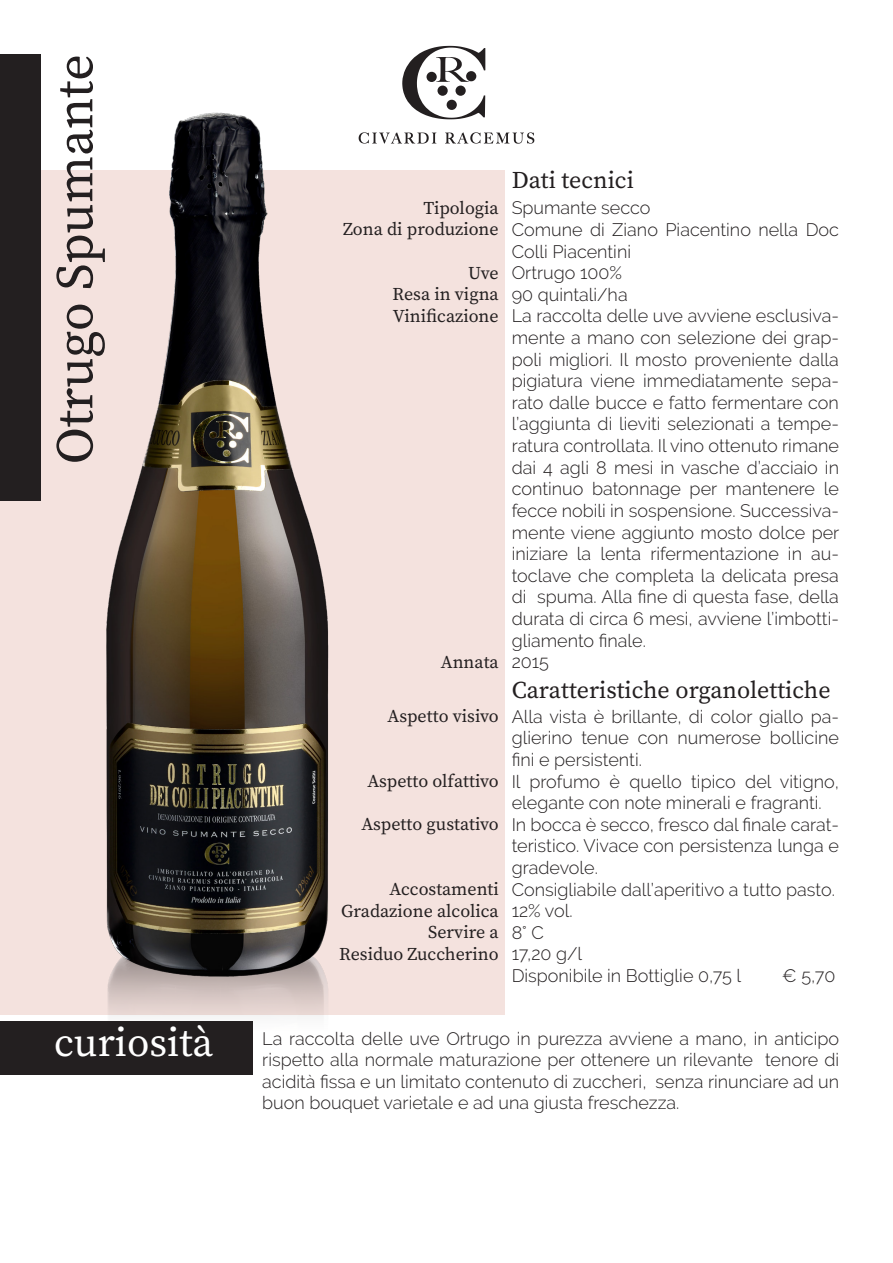
<style>
.page{position:relative;width:893px;height:1263px;background:#fff}
.page>*{position:absolute;margin:0;border:0;box-sizing:border-box;transform-origin:0 0}
.Intestazione_pagina{font:52.5px "Source Serif Pro";letter-spacing:-.005em;color:#231f20}
.Intestazione_pagina-2{font:40.8px "Source Serif Pro";color:#fff}
.Intestazione_pagina-3{font:24px "Source Serif Pro";color:#231f20}
.t1{font:300 18px/21.6px "Raleway";color:#231f20;text-align:justify}
.Intestazione_pagina-4{font:18px "Source Serif Pro";color:#231f20}
</style>
<div class="page">
<div style="left:0;top:170px;width:505px;height:845px;background:#f4e2de"></div>
<svg style="left:402px;top:46px;width:83px;height:73px"></svg>
<svg style="left:359px;top:132px;width:77px;height:12px"></svg>
<svg style="left:445px;top:132px;width:89px;height:12px"></svg>
<img style="left:106px;top:112px;width:253px;height:919px">
<div style="left:0;top:54px;width:41px;height:447px;background:#231f20"></div>
<div style="left:0;top:1021px;width:252px;height:54px;background:#231f20"></div>
<p class="Intestazione_pagina" style="left:40px;top:464px;width:412px;rotate:-90deg">Otrugo Spumante</p>
<p class="Intestazione_pagina-4" style="left:423px;top:196px;width:77px">Tipologia</p>
<p class="Intestazione_pagina-4" style="left:343px;top:217px;width:157px">Zona di produzione</p>
<p class="Intestazione_pagina-4" style="left:468px;top:261px;width:32px">Uve</p>
<p class="Intestazione_pagina-4" style="left:393px;top:282px;width:108px">Resa in vigna</p>
<p class="Intestazione_pagina-4" style="left:393px;top:304px;width:107px">Vinificazione</p>
<p class="Intestazione_pagina-4" style="left:441px;top:649px;width:59px">Annata</p>
<p class="Intestazione_pagina-4" style="left:388px;top:704px;width:113px">Aspetto visivo</p>
<p class="Intestazione_pagina-4" style="left:367px;top:769px;width:133px">Aspetto olfattivo</p>
<p class="Intestazione_pagina-4" style="left:361px;top:812px;width:139px">Aspetto gustativo</p>
<p class="Intestazione_pagina-4" style="left:389px;top:877px;width:111px">Accostamenti</p>
<p class="Intestazione_pagina-4" style="left:341px;top:898px;width:159px">Gradazione alcolica</p>
<p class="Intestazione_pagina-4" style="left:428px;top:920px;width:72px">Servire a</p>
<p class="Intestazione_pagina-4" style="left:339px;top:942px;width:161px">Residuo Zuccherino</p>
<p class="Intestazione_pagina-3" style="left:512px;top:164px;width:124px">Dati tecnici</p>
<p class="t1" style="left:512px;top:197px;width:140px">Spumante secco</p>
<p class="t1" style="left:512px;top:219px;width:329px">Comune di Ziano Piacentino nella Doc<br>Colli Piacentini</p>
<p class="t1" style="left:512px;top:262px;width:112px">Ortrugo 100%</p>
<p class="t1" style="left:512px;top:284px;width:117px">90 quintali/ha</p>
<p class="t1" style="left:512px;top:305px;width:329px">La raccolta delle uve avviene esclusiva&shy;mente a mano con selezione dei grap&shy;poli migliori. Il mosto proveniente dalla pigiatura viene immediatamente sepa&shy;rato dalle bucce e fatto fermentare con l’aggiunta di lieviti selezionati a tempe&shy;ratura controllata. Il vino ottenuto rimane dai 4 agli 8 mesi in vasche d’acciaio in continuo batonnage per mantenere le fecce nobili in sospensione. Successiva&shy;mente viene aggiunto mosto dolce per iniziare la lenta rifermentazione in au&shy;toclave che completa la delicata presa di spuma. Alla fine di questa fase, della durata di circa 6 mesi, avviene l’imbotti&shy;gliamento finale.</p>
<p class="t1" style="left:512px;top:651px;width:39px">2015</p>
<p class="t1" style="left:512px;top:705px;width:329px">Alla vista è brillante, di color giallo pa&shy;glierino tenue con numerose bollicine fini e persistenti.</p>
<p class="t1" style="left:512px;top:770px;width:329px">Il profumo è quello tipico del vitigno, elegante con note minerali e fragranti.</p>
<p class="t1" style="left:512px;top:813px;width:329px">In bocca è secco, fresco dal finale carat&shy;teristico. Vivace con persistenza lunga e gradevole.</p>
<p class="t1" style="left:512px;top:878px;width:325px">Consigliabile dall’aperitivo a tutto pasto.</p>
<p class="t1" style="left:512px;top:900px;width:62px">12% vol.</p>
<p class="t1" style="left:512px;top:921px;width:34px">8° C</p>
<p class="t1" style="left:512px;top:943px;width:72px">17,20 g/l</p>
<p class="t1" style="left:512px;top:965px;width:231px">Disponibile in Bottiglie 0,75 l</p>
<p class="t1" style="left:782px;top:965px;width:55px">€ 5,70</p>
<p class="Intestazione_pagina-3" style="left:512px;top:674px;width:320px">Caratteristiche organolettiche</p>
<p class="Intestazione_pagina-2" style="left:54px;top:1015px;width:161px">curiosità</p>
<p class="t1" style="left:262px;top:1027px;width:578px">La raccolta delle uve Ortrugo in purezza avviene a mano, in anticipo rispetto alla normale maturazione per ottenere un rilevante tenore di acidità fissa e un limitato contenuto di zuccheri, senza rinunciare ad un buon bouquet varietale e ad una giusta freschezza.</p>
</div>
